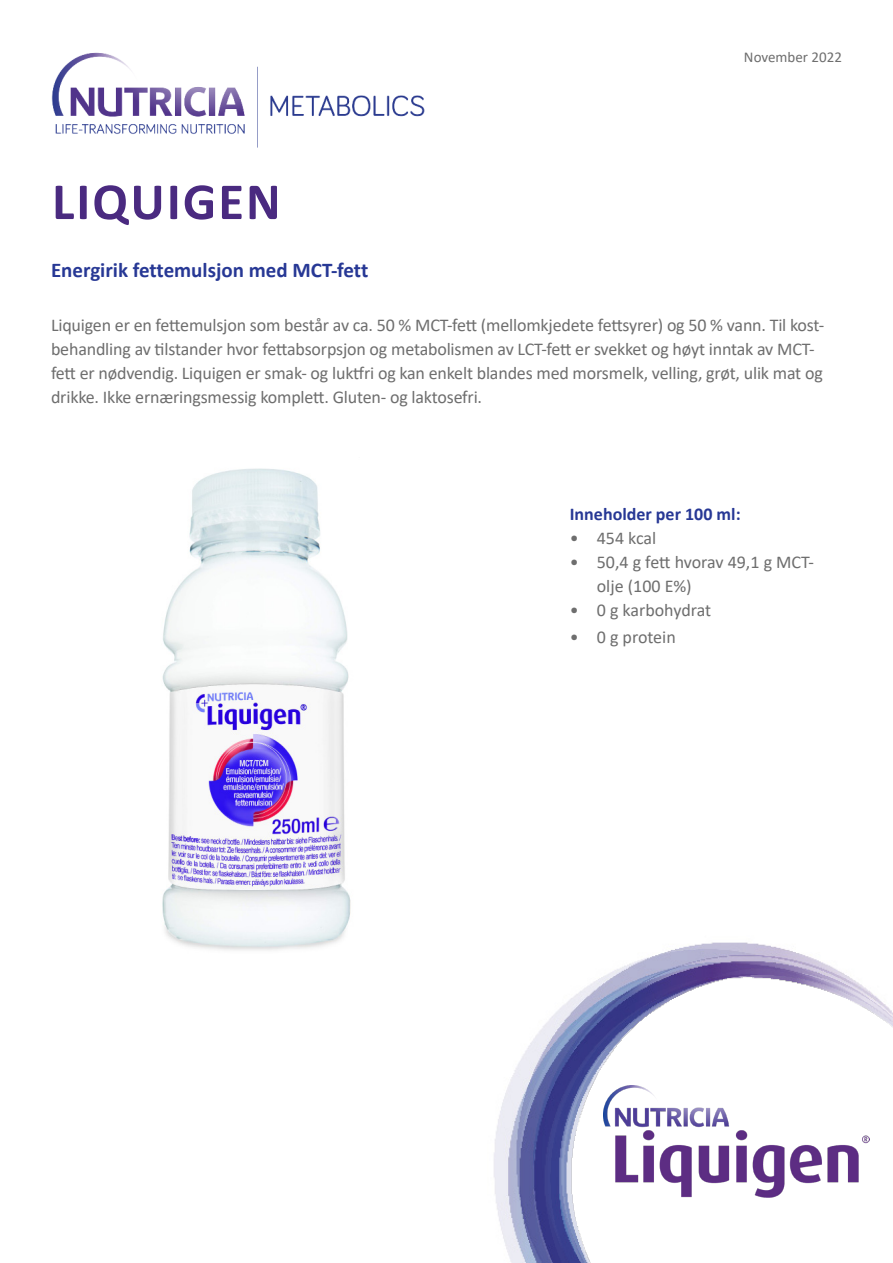
<style>
.page{position:relative;width:893px;height:1263px;background:#fff}
.page>*{position:absolute;margin:0;border:0;box-sizing:border-box;transform-origin:0 0}
.t1{font:700 52.5px "Calibri";letter-spacing:.04em;color:#4a2a80}
._02_Ingress{font:700 21px "Calibri";color:#273895}
.Bröd{font:18px/24px "Calibri";letter-spacing:-.01em;color:#6e6e6e}
._07_Tittel_næringsta{font:700 18px "Calibri";color:#273895}
.t2{font:15px "Calibri";color:#6e6e6e}
</style>
<div class="page">
<img style="left:51px;top:52px;width:374px;height:96px">
<img style="left:162px;top:468px;width:189px;height:482px">
<img style="left:494px;top:942px;width:399px;height:321px">
<p class="t1" style="left:52px;top:164px;width:230px">LIQUIGEN</p>
<p class="_02_Ingress" style="left:51px;top:255px;width:319px">Energirik fettemulsjon med MCT-fett</p>
<p class="t2" style="left:744px;top:47px;width:99px">November 2022</p>
<p class="Bröd" style="left:51px;top:312px;width:775px">Liquigen er en fettemulsjon som består av ca. 50 % MCT-fett (mellomkjedete fettsyrer) og 50 % vann. Til kost&shy;behandling av tilstander hvor fettabsorpsjon og metabolismen av LCT-fett er svekket og høyt inntak av MCT&shy;fett er nødvendig. Liquigen er smak- og luktfri og kan enkelt blandes med morsmelk, velling, grøt, ulik mat og drikke. Ikke ernæringsmessig komplett. Gluten- og laktosefri.</p>
<p class="_07_Tittel_næringsta" style="left:570px;top:501px;width:172px">Inneholder per 100 ml:</p>
<p class="Bröd" style="left:570px;top:525px;width:88px">• 454 kcal</p>
<p class="Bröd" style="left:597px;top:549px;width:219px;text-indent:-27px">• 50,4 g fett hvorav 49,1 g MCT&shy;olje (100 E%)</p>
<p class="Bröd" style="left:570px;top:597px;width:143px">• 0 g karbohydrat</p>
<p class="Bröd" style="left:570px;top:624px;width:108px">• 0 g protein</p>
</div>
